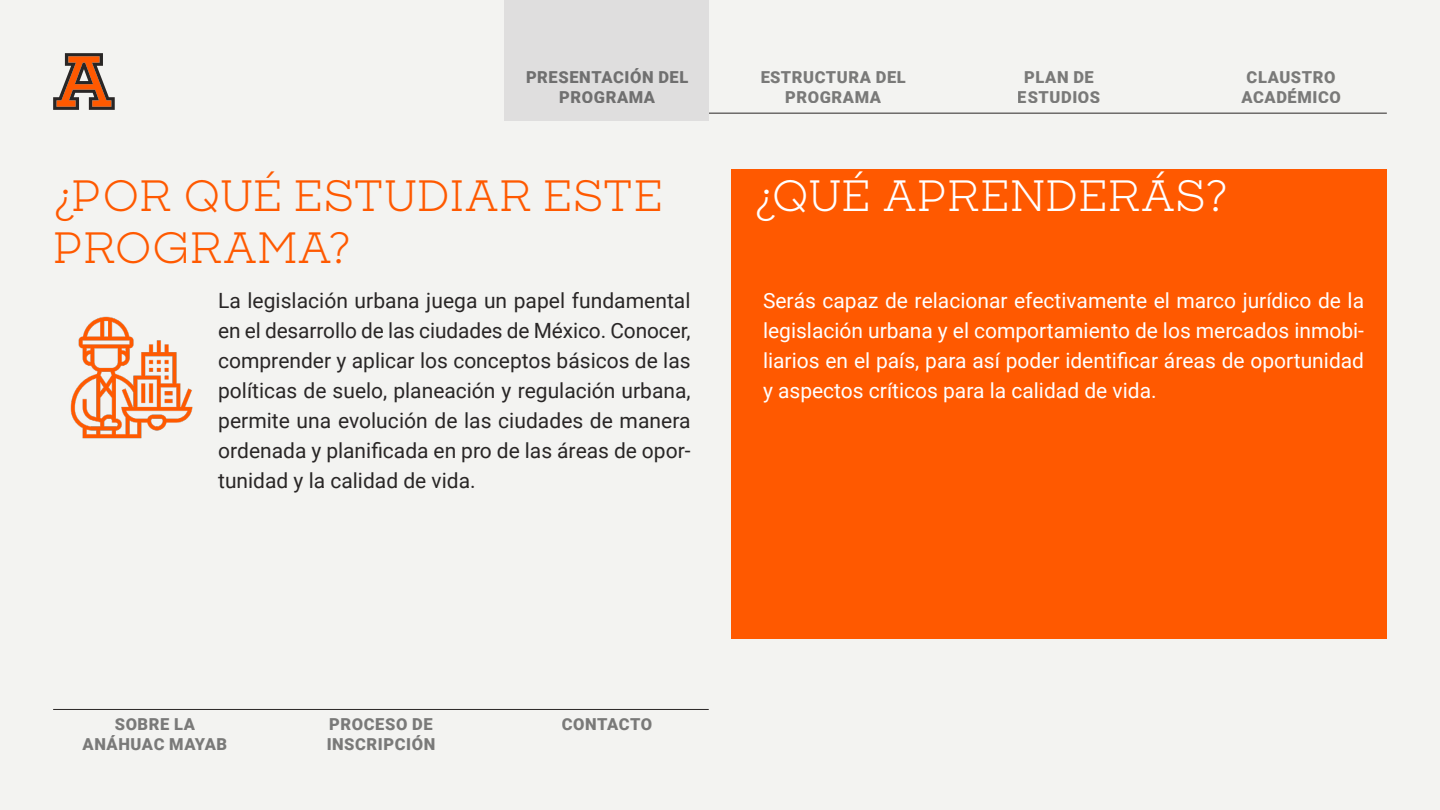
<style>
.page{position:relative;width:1440px;height:810px;background:#f3f3f1}
.page>*{position:absolute;margin:0;border:0;box-sizing:border-box;transform-origin:0 0}
.t1{font:42px/52.5px "Sharp Slab";letter-spacing:-.01em;color:#ff5900}
.t2{font:42px "Sharp Slab";color:#fff}
.t3{font:21px/30px "Roboto";color:#292626;text-align:justify}
.t4{font:21px/30px "Roboto";color:#fff;text-align:justify}
.t5{font:900 16.5px/19.8px "Roboto";letter-spacing:.035em;color:#000;text-align:center}
</style>
<div class="page">
<hr style="left:506px;top:113px;width:881px;height:1px;background:#292626">
<hr style="left:53px;top:709px;width:656px;height:1px;background:#292626">
<div style="left:504px;top:0;width:205px;height:121px;background:#dfdede"></div>
<div style="left:731px;top:169px;width:656px;height:469px;background:#ff5900"></div>
<img style="left:70px;top:316px;width:123px;height:123px">
<svg style="left:53px;top:53px;width:62px;height:57px"></svg>
<p class="t5" style="left:526px;top:66px;width:164px">PRESENTACIÓN DEL<br>PROGRAMA</p>
<h1 class="t1" style="left:53px;top:168px;width:612px">¿POR QUÉ ESTUDIAR ESTE<br>PROGRAMA?</h1>
<p class="t3" style="left:218px;top:285px;width:474px">La legislación urbana juega un papel fundamental en el desarrollo de las ciudades de México. Conocer, comprender y aplicar los conceptos básicos de las políticas de suelo, planeación y regulación urbana, permite una evolución de las ciudades de manera ordenada y planificada en pro de las áreas de opor&shy;tunidad y la calidad de vida.</p>
<p class="t5" style="left:760px;top:66px;width:147px">ESTRUCTURA DEL<br>PROGRAMA</p>
<p class="t5" style="left:1018px;top:66px;width:84px">PLAN DE<br>ESTUDIOS</p>
<p class="t5" style="left:1241px;top:66px;width:101px">CLAUSTRO<br>ACADÉMICO</p>
<h1 class="t2" style="left:754px;top:166px;width:476px">¿QUÉ APRENDERÁS?</h1>
<p class="t4" style="left:763px;top:285px;width:603px">Serás capaz de relacionar efectivamente el marco jurídico de la legislación urbana y el comportamiento de los mercados inmobi&shy;liarios en el país, para así poder identificar áreas de oportunidad y aspectos críticos para la calidad de vida.</p>
<p class="t5" style="left:83px;top:714px;width:146px">SOBRE LA<br>ANÁHUAC MAYAB</p>
<p class="t5" style="left:327px;top:714px;width:110px;text-align:left">PROCESO DE<br>INSCRIPCIÓN</p>
<p class="t5" style="left:562px;top:714px;width:92px">CONTACTO</p>
</div>
